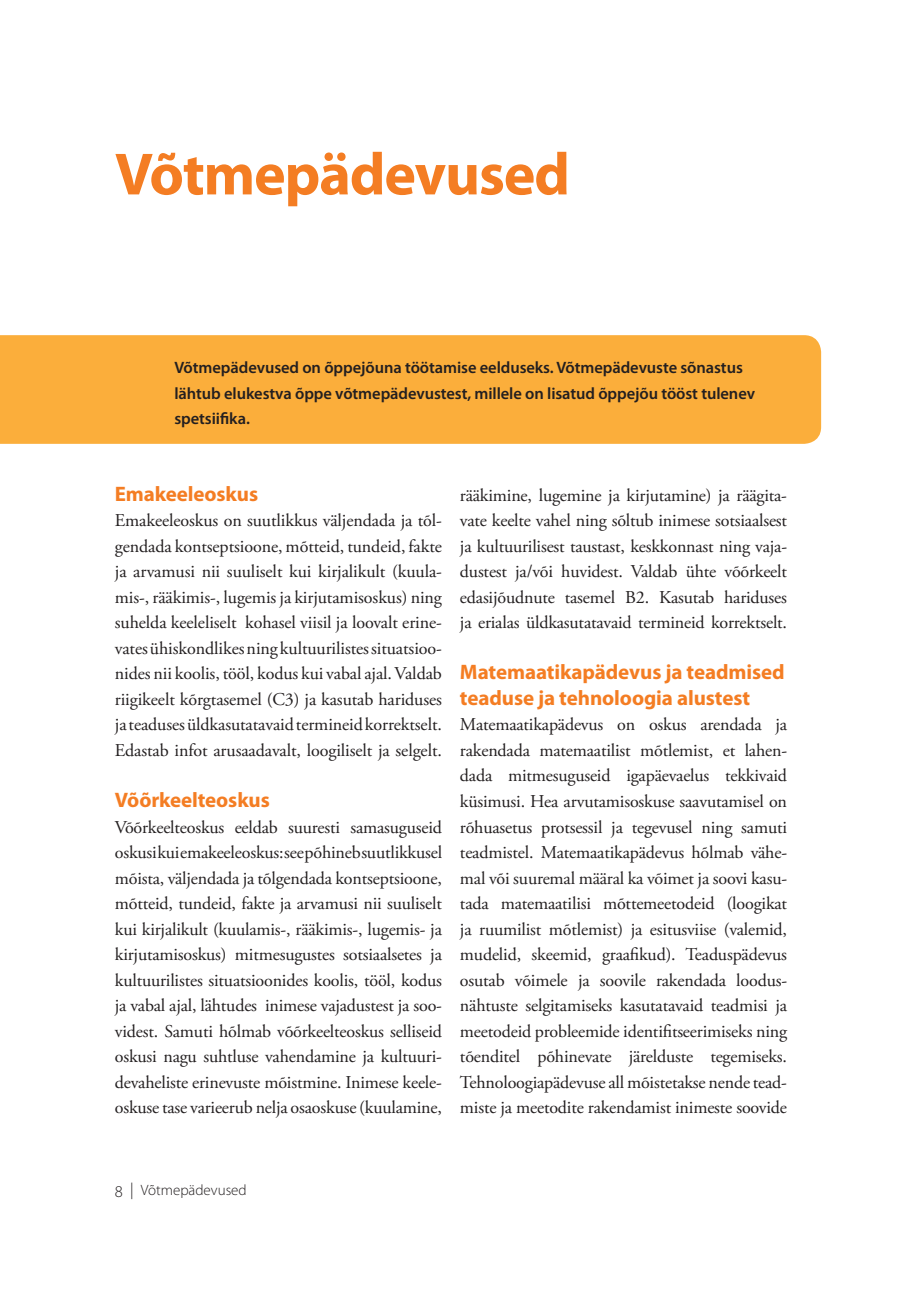
<style>
.page{position:relative;width:919px;height:1289px;background:#fff}
.page>*{position:absolute;margin:0;border:0;box-sizing:border-box;transform-origin:0 0}
.t1{font:700 60px "Myriad Pro";letter-spacing:-.02em;color:#f47d23}
.t2{font:700 21px/25.5px "Myriad Pro";letter-spacing:-.005em;color:#f47d23}
.t3{font:18px/25.5px "Adobe Garamond Pro";letter-spacing:-.01em;color:#231f20;text-align:justify}
.t4{font:600 16.5px/25.5px "Myriad Pro";letter-spacing:-.005em;color:#231f20}
.t5{font:300 15px "Myriad Pro";color:#231f20}
.s1{font-size:16.5px}
</style>
<div class="page">
<div style="left:0;top:335px;width:821px;height:109px;background:#fbae3b"></div>
<h1 class="t1" style="left:115px;top:135px;width:456px">Võtmepädevused</h1>
<p class="t4" style="left:174px;top:354px;width:582px">Võtmepädevused on õppejõuna töötamise eelduseks. Võtmepädevuste sõnastus lähtub elukestva õppe võtmepädevustest, millele on lisatud õppejõu tööst tulenev spetsiifika.</p>
<p class="t2" style="left:115px;top:480px;width:145px">Emakeeleoskus</p>
<p class="t3" style="left:115px;top:508px;width:328px">Emakeeleoskus on suutlikkus väljendada ja tõl&shy;gendada kontseptsioone, mõtteid, tundeid, fakte ja arvamusi nii suuliselt kui kirjalikult (kuula&shy;mis-, rääkimis-, lugemis ja kirjutamisoskus) ning suhelda keeleliselt kohasel viisil ja loovalt erine&shy;vates ühiskondlikes ning kultuurilistes situatsioo&shy;nides nii koolis, tööl, kodus kui vabal ajal. Valdab riigikeelt kõrgtasemel (C3) ja kasutab hariduses ja teaduses üldkasutatavaid termineid korrektselt.<br>Edastab infot arusaadavalt, loogiliselt ja selgelt.</p>
<p class="t2" style="left:115px;top:786px;width:156px">Võõrkeelteoskus</p>
<p class="t3" style="left:115px;top:814px;width:329px">Võõrkeelteoskus eeldab suuresti samasuguseid oskusi kui emakeeleoskus: see põhineb suutlikkusel mõista, väljendada ja tõlgendada kontseptsioone, mõtteid, tundeid, fakte ja arvamusi nii suuliselt kui kirjalikult (kuulamis-, rääkimis-, lugemis- ja kirjutamisoskus) mitmesugustes sotsiaalsetes ja kultuurilistes situatsioonides koolis, tööl, kodus ja vabal ajal, lähtudes inimese vajadustest ja soo&shy;videst. Samuti hõlmab võõrkeelteoskus selliseid oskusi nagu suhtluse vahendamine ja kultuuri&shy;devaheliste erinevuste mõistmine. Inimese keele&shy;oskuse tase varieerub nelja osaoskuse (kuulamine,</p>
<p class="t3" style="left:460px;top:483px;width:328px">rääkimine, lugemine ja kirjutamine) ja räägita&shy;vate keelte vahel ning sõltub inimese sotsiaalsest ja kultuurilisest taustast, keskkonnast ning vaja&shy;dustest ja/või huvidest. Valdab ühte võõrkeelt edasijõudnute tasemel B2. Kasutab hariduses ja erialas üldkasutatavaid termineid korrektselt.</p>
<p class="t2" style="left:460px;top:659px;width:326px">Matemaatikapädevus ja teadmised teaduse ja tehnoloogia alustest</p>
<p class="t3" style="left:460px;top:712px;width:328px">Matemaatikapädevus on oskus arendada ja rakendada matemaatilist mõtlemist, et lahen&shy;dada mitmesuguseid igapäevaelus tekkivaid küsimusi. Hea arvutamisoskuse saavutamisel on rõhuasetus protsessil ja tegevusel ning samuti teadmistel. Matemaatikapädevus hõlmab vähe&shy;mal või suuremal määral ka võimet ja soovi kasu&shy;tada matemaatilisi mõttemeetodeid (loogikat ja ruumilist mõtlemist) ja esitusviise (valemid, mudelid, skeemid, graafikud). Teaduspädevus osutab võimele ja soovile rakendada loodus&shy;nähtuste selgitamiseks kasutatavaid teadmisi ja meetodeid probleemide identifitseerimiseks ning tõenditel põhinevate järelduste tegemiseks.<br>Tehnoloogiapädevuse all mõistetakse nende tead&shy;miste ja meetodite rakendamist inimeste soovide</p>
<p class="t5" style="left:115px;top:1181px;width:133px"><span class="s1">8 |</span> Võtmepädevused</p>
</div>
